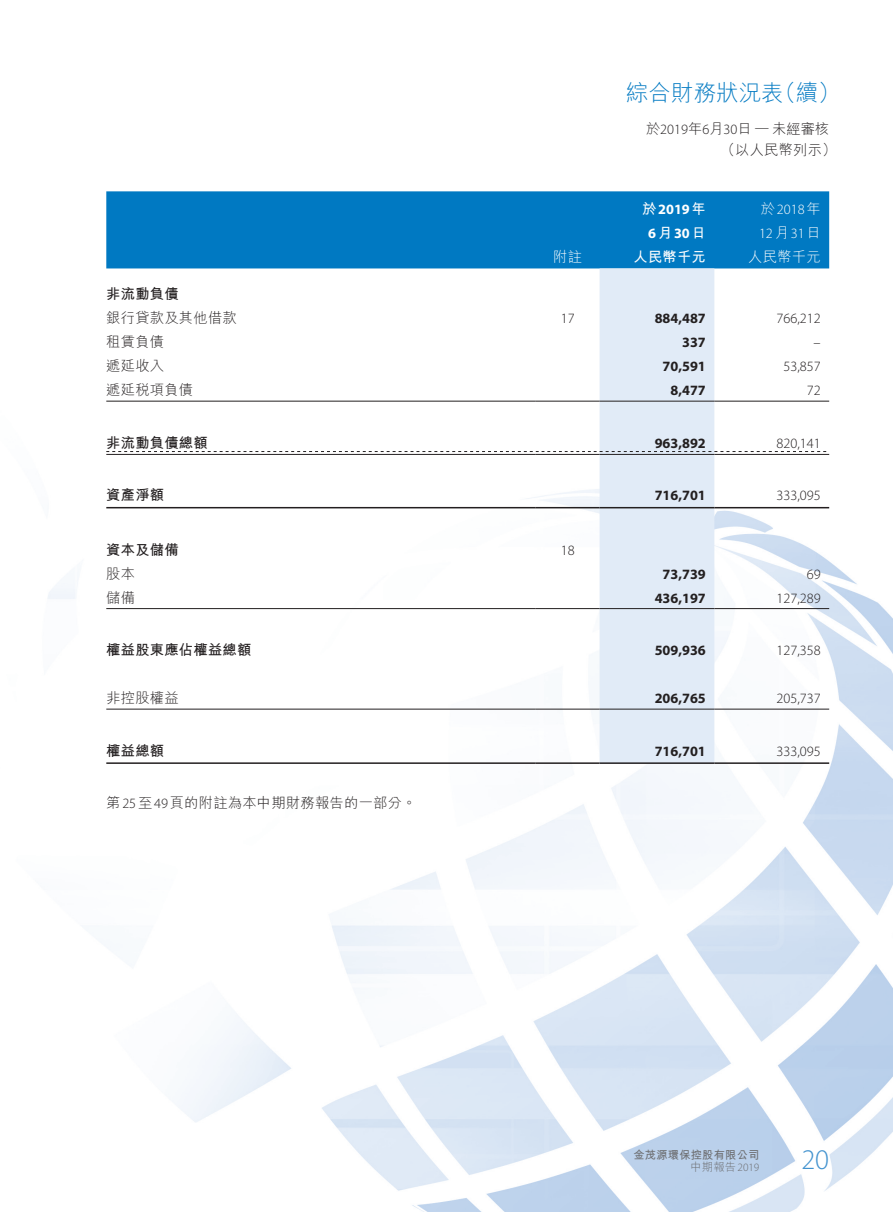
<style>
.page{position:relative;width:893px;height:1212px;background:#fff}
.page>*{position:absolute;margin:0;border:0;box-sizing:border-box;transform-origin:0 0}
.t1{font:300 28.5px "Myriad Pro";color:#4393cf}
.t2{font:300 22.5px "M Hei HK";color:#0079c2}
.t3{font:300 14.25px "Myriad Pro";color:#231f20}
.t4{font:700 14.25px "Myriad Pro";color:#231f20}
.t5{font:300 14.25px "M Hei HK";letter-spacing:.02em;color:#231f20}
.t6{font:700 14.25px "M Hei HK";letter-spacing:.02em;color:#231f20}
.t7{font:300 14.25px/24px "Myriad Pro";color:#fff}
.t8{font:700 14.25px/24px "Myriad Pro";color:#fff;text-align:center}
.t9{font:300 14.25px "M Hei HK";letter-spacing:.02em;color:#fff}
.t10{font:700 14.25px "M Hei HK";letter-spacing:.02em;color:#fff}
.t11{font:700 11.25px/12px "M Hei HK";letter-spacing:.02em;color:#6c6d70;text-align:right}
.s1{font-family:"M Hei HK"}
.s2{font-family:"Myriad Pro"}
.s3{font-weight:300}
.s4{font-family:"Myriad Pro";font-weight:300}
</style>
<div class="page">
<img style="left:48px;top:191px;width:845px;height:1021px">
<div style="left:106px;top:191px;width:723px;height:77px;background:#0079c2"></div>
<div style="left:600px;top:268px;width:114px;height:494px;background:#e1ebf7"></div>
<hr style="left:106px;top:401px;width:430px;height:1px;background:#231f20">
<hr style="left:536px;top:401px;width:64px;height:1px;background:#231f20">
<hr style="left:600px;top:401px;width:114px;height:1px;background:#231f20">
<hr style="left:714px;top:401px;width:115px;height:1px;background:#231f20">
<hr style="left:106px;top:454px;width:430px;height:1px;background:#231f20">
<hr style="left:536px;top:454px;width:64px;height:1px;background:#231f20">
<hr style="left:600px;top:454px;width:114px;height:1px;background:#231f20">
<svg style="left:106px;top:451px;width:720px;height:1px"></svg>
<hr style="left:714px;top:454px;width:115px;height:1px;background:#231f20">
<hr style="left:106px;top:507px;width:430px;height:1px;background:#231f20">
<hr style="left:536px;top:507px;width:64px;height:1px;background:#231f20">
<hr style="left:600px;top:507px;width:114px;height:1px;background:#231f20">
<hr style="left:714px;top:507px;width:115px;height:1px;background:#231f20">
<hr style="left:106px;top:608px;width:430px;height:1px;background:#231f20">
<hr style="left:536px;top:608px;width:64px;height:1px;background:#231f20">
<hr style="left:600px;top:608px;width:114px;height:1px;background:#231f20">
<hr style="left:714px;top:608px;width:115px;height:1px;background:#231f20">
<hr style="left:106px;top:709px;width:430px;height:1px;background:#231f20">
<hr style="left:536px;top:709px;width:64px;height:1px;background:#231f20">
<hr style="left:600px;top:709px;width:114px;height:1px;background:#231f20">
<hr style="left:714px;top:709px;width:115px;height:1px;background:#231f20">
<hr style="left:106px;top:762px;width:430px;height:2px;background:#231f20">
<hr style="left:536px;top:762px;width:64px;height:2px;background:#231f20">
<hr style="left:600px;top:762px;width:114px;height:2px;background:#231f20">
<hr style="left:714px;top:762px;width:115px;height:2px;background:#231f20">
<h2 class="t2" style="left:774px;top:81px;width:68px">（續(</h2>
<h2 class="t2" style="left:626px;top:81px;width:159px">綜合財務狀況表</h2>
<p class="t5" style="left:772px;top:122px;width:58px">未經審核</p>
<p class="t3" style="left:646px;top:121px;width:107px"><span class="s1">於</span>2019<span class="s1">年月</span>6 30<span class="s1">日</span></p>
<p class="t5" style="left:721px;top:143px;width:117px">（以人民幣列示(</p>
<p class="t3" style="left:755px;top:119px;width:16px">—</p>
<p class="t9" style="left:553px;top:249px;width:30px">附註</p>
<p class="t8" style="left:642px;top:196px;width:65px"><span class="s1">於</span>2019<span class="s1">年<br></span>6<span class="s1">月</span>30<span class="s1">日</span></p>
<p class="t7" style="left:759px;top:197px;width:63px"><span class="s1">於</span>2018<span class="s1">年<br></span>12<span class="s1">月</span>31<span class="s1">日</span></p>
<p class="t9" style="left:748px;top:249px;width:74px">人民幣千元</p>
<p class="t10" style="left:633px;top:246px;width:74px">人民幣千元</p>
<p class="t6" style="left:106px;top:284px;width:74px">非流動負債</p>
<p class="t5" style="left:106px;top:311px;width:132px">銀行貸款及其他借款</p>
<p class="t3" style="left:561px;top:310px;width:15px">17</p>
<p class="t4" style="left:655px;top:309px;width:53px">884,487</p>
<p class="t3" style="left:776px;top:310px;width:46px">766,212</p>
<p class="t5" style="left:106px;top:335px;width:59px">租賃負債</p>
<p class="t4" style="left:682px;top:333px;width:25px">337</p>
<p class="t3" style="left:813px;top:334px;width:9px">–</p>
<p class="t5" style="left:106px;top:359px;width:59px">遞延收入</p>
<p class="t4" style="left:663px;top:357px;width:45px">70,591</p>
<p class="t3" style="left:783px;top:358px;width:39px">53,857</p>
<p class="t5" style="left:106px;top:383px;width:88px">遞延稅項負債</p>
<p class="t4" style="left:670px;top:381px;width:37px">8,477</p>
<p class="t3" style="left:807px;top:382px;width:15px">72</p>
<p class="t6" style="left:106px;top:432px;width:103px">非流動負債總額</p>
<p class="t4" style="left:655px;top:434px;width:53px">963,892</p>
<p class="t3" style="left:776px;top:434px;width:46px">820,141</p>
<p class="t6" style="left:106px;top:485px;width:59px">資產淨額</p>
<p class="t4" style="left:655px;top:486px;width:53px">716,701</p>
<p class="t3" style="left:776px;top:487px;width:46px">333,095</p>
<p class="t6" style="left:106px;top:539px;width:74px">資本及儲備</p>
<p class="t3" style="left:561px;top:541px;width:15px">18</p>
<p class="t5" style="left:106px;top:566px;width:30px">股本</p>
<p class="t4" style="left:663px;top:564px;width:45px">73,739</p>
<p class="t3" style="left:807px;top:565px;width:15px">69</p>
<p class="t5" style="left:106px;top:590px;width:30px">儲備</p>
<p class="t4" style="left:655px;top:588px;width:53px">436,197</p>
<p class="t3" style="left:776px;top:589px;width:46px">127,289</p>
<p class="t6" style="left:106px;top:639px;width:147px">權益股東應佔權益總額</p>
<p class="t4" style="left:655px;top:641px;width:53px">509,936</p>
<p class="t3" style="left:776px;top:642px;width:46px">127,358</p>
<p class="t5" style="left:106px;top:691px;width:74px">非控股權益</p>
<p class="t4" style="left:655px;top:689px;width:53px">206,765</p>
<p class="t3" style="left:776px;top:690px;width:46px">205,737</p>
<p class="t6" style="left:106px;top:740px;width:59px">權益總額</p>
<p class="t5" style="left:106px;top:796px;width:311px">第<span class="s2">25</span>至<span class="s2">49</span>頁的附註為本中期財務報告的一部分。</p>
<p class="t4" style="left:655px;top:741px;width:53px">716,701</p>
<p class="t3" style="left:776px;top:742px;width:46px">333,095</p>
<p class="t11" style="left:633px;top:1148px;width:127px">金茂源環保控股有限公司<span class="s3">中期報告</span><span class="s4">2019</span></p>
<h1 class="t1" style="left:801px;top:1142px;width:29px">20</h1>
</div>
